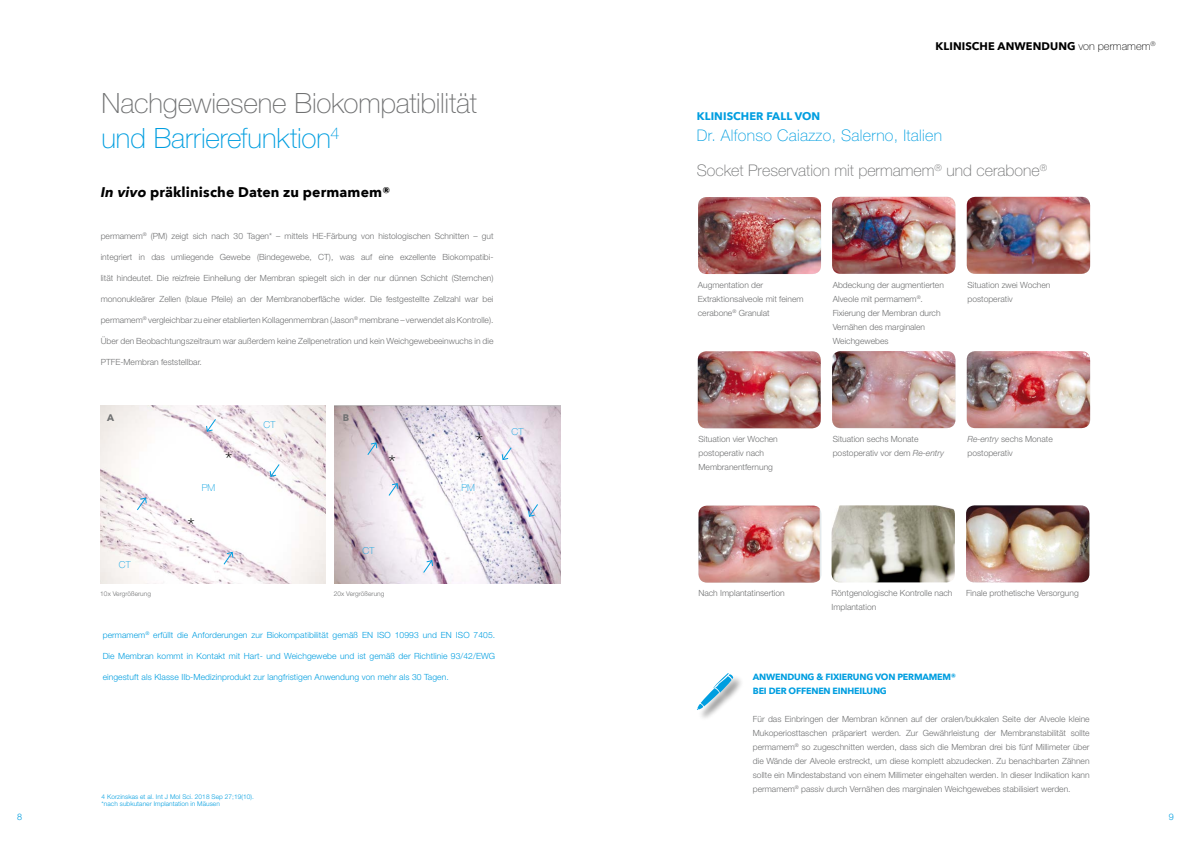
<style>
.page{position:relative;width:1191px;height:842px;background:#fff}
.page>*{position:absolute;margin:0;border:0;box-sizing:border-box;transform-origin:0 0}
.t1{font:100 28px/35px "Helvetica Neue LT Pro";letter-spacing:-.005em;color:#707172}
.t2{font:100 20.9px "Helvetica Neue LT Pro";color:#000}
.t3{font:100 16px/35px "Helvetica Neue LT Pro";color:#707172}
.t4{font:700 14px "Avenir Next";letter-spacing:.01em;color:#000}
.t5{font:700 11px "Avenir Next";letter-spacing:.01em;color:#000}
.t6{font:700 11px "Avenir Next";letter-spacing:.01em;color:#009ee0}
.t7{font:100 9.6px "Helvetica Neue LT Pro";letter-spacing:.01em;color:#009ee0}
.t8{font:700 9.6px "Avenir Next";color:#707172}
.t9{font:700 9px/14px "Avenir Next";letter-spacing:-.02em;color:#009ee0}
.t10{font:300 9px "Helvetica Neue LT Pro";color:#009ee0}
.t11{font:300 8.5px/14px "Helvetica Neue LT Pro";color:#707172}
.t12{font:300 8.5px "Helvetica Neue LT Pro";letter-spacing:.01em;color:#009ee0}
.t13{font:300 6.5px/7px "Helvetica Neue LT Pro";letter-spacing:.01em;color:#009ee0}
.t14{font:300 6.5px "Helvetica Neue LT Pro";letter-spacing:.01em;color:#707172}
.s1{color:#009ee0}
.s2{font-style:italic}
.s3{font-family:"Helvetica Neue LT Pro";font-weight:100}
</style>
<div class="page">
<img style="left:100px;top:405px;width:225px;height:178px">
<img style="left:335px;top:405px;width:225px;height:178px">
<svg style="left:136px;top:497px;width:11px;height:14px"></svg>
<svg style="left:206px;top:418px;width:11px;height:14px"></svg>
<svg style="left:269px;top:463px;width:11px;height:14px"></svg>
<svg style="left:501px;top:446px;width:11px;height:15px"></svg>
<svg style="left:528px;top:503px;width:11px;height:14px"></svg>
<svg style="left:366px;top:442px;width:12px;height:14px"></svg>
<svg style="left:388px;top:482px;width:11px;height:15px"></svg>
<svg style="left:422px;top:559px;width:11px;height:15px"></svg>
<svg style="left:223px;top:551px;width:11px;height:14px"></svg>
<img style="left:698px;top:197px;width:123px;height:77px">
<img style="left:698px;top:351px;width:122px;height:77px">
<img style="left:698px;top:506px;width:121px;height:77px">
<img style="left:832px;top:197px;width:123px;height:77px">
<img style="left:832px;top:351px;width:123px;height:77px">
<img style="left:966px;top:505px;width:123px;height:77px">
<img style="left:966px;top:197px;width:124px;height:77px">
<img style="left:966px;top:351px;width:124px;height:77px">
<img style="left:831px;top:505px;width:124px;height:77px">
<div style="left:698px;top:674px;width:46px;height:47px;background:#000;opacity:.4"></div>
<svg style="left:697px;top:673px;width:36px;height:37px"></svg>
<h1 class="t1" style="left:101px;top:85px;width:377px">Nachgewiesene Biokompatibilität <span class="s1">und Barrierefunktion</span><sup>4</sup></h1>
<h3 class="t4" style="left:101px;top:180px;width:291px"><span class="s2">In vivo</span> präklinische Daten zu permamem®</h3>
<p class="t11" style="left:101px;top:229px;width:394px">permamem<sup>®</sup> (PM) zeigt sich nach 30 Tagen* – mittels HE-Färbung von histologischen Schnitten – gut</p>
<p class="t11" style="left:101px;top:250px;width:394px">integriert in das umliegende Gewebe (Bindegewebe, CT), was auf eine exzellente Biokompatibi-</p>
<p class="t11" style="left:101px;top:271px;width:394px">lität hindeutet. Die reizfreie Einheilung der Membran spiegelt sich in der nur dünnen Schicht (Sternchen)</p>
<p class="t11" style="left:101px;top:292px;width:394px">mononukleärer Zellen (blaue Pfeile) an der Membranoberfläche wider. Die festgestellte Zellzahl war bei</p>
<p class="t11" style="left:101px;top:313px;width:394px">permamem<sup>®</sup> vergleichbar zu einer etablierten Kollagenmembran (Jason<sup>®</sup> membrane – verwendet als Kontrolle).</p>
<p class="t11" style="left:101px;top:334px;width:394px">Über den Beobachtungszeitraum war außerdem keine Zellpenetration und kein Weichgewebeeinwuchs in die</p>
<p class="t11" style="left:101px;top:355px;width:103px">PTFE-Membran feststellbar.</p>
<p class="t8" style="left:107px;top:409px;width:8px">A</p>
<p class="t8" style="left:343px;top:409px;width:8px">B</p>
<p class="t7" style="left:263px;top:419px;width:13px">CT</p>
<p class="t7" style="left:119px;top:559px;width:13px">CT</p>
<p class="t7" style="left:202px;top:482px;width:15px">PM</p>
<h2 class="t2" style="left:187px;top:513px;width:9px">*</h2>
<h2 class="t2" style="left:225px;top:448px;width:9px">*</h2>
<h2 class="t2" style="left:388px;top:450px;width:9px">*</h2>
<p class="t7" style="left:362px;top:545px;width:13px">CT</p>
<p class="t14" style="left:100px;top:590px;width:52px">10x Vergrößerung</p>
<p class="t14" style="left:334px;top:590px;width:52px">20x Vergrößerung</p>
<h2 class="t2" style="left:475px;top:429px;width:9px">*</h2>
<p class="t7" style="left:461px;top:482px;width:15px">PM</p>
<p class="t12" style="left:103px;top:630px;width:394px">permamem<sup>®</sup> erfüllt die Anforderungen zur Biokompatibilität gemäß EN ISO 10993 und EN ISO 7405.</p>
<p class="t12" style="left:103px;top:651px;width:394px">Die Membran kommt in Kontakt mit Hart- und Weichgewebe und ist gemäß der Richtlinie 93/42/EWG</p>
<p class="t12" style="left:103px;top:672px;width:347px">eingestuft als Klasse IIb-Medizinprodukt zur langfristigen Anwendung von mehr als 30 Tagen.</p>
<p class="t7" style="left:511px;top:426px;width:13px">CT</p>
<p class="t13" style="left:102px;top:793px;width:154px">4 Korzinskas et al. Int J Mol Sci. 2018 Sep 27;19(10). *nach subkutaner Implantation in Mäusen</p>
<p class="t5" style="left:935px;top:37px;width:222px">KLINISCHE ANWENDUNG <span class="s3">von permamem</span><sup>®</sup></p>
<p class="t6" style="left:697px;top:107px;width:125px">KLINISCHER FALL VON</p>
<h3 class="t3" style="left:697px;top:118px;width:352px"><span class="s1">Dr. Alfonso Caiazzo, Salerno, Italien<br></span>Socket Preservation mit permamem<sup>®</sup> und cerabone<sup>®</sup></h3>
<p class="t11" style="left:698px;top:278px;width:107px">Augmentation der<br>Extraktionsalveole mit feinem cerabone<sup>®</sup> Granulat</p>
<p class="t11" style="left:832px;top:278px;width:113px">Abdeckung der augmentierten<br>Alveole mit permamem<sup>®</sup>.<br>Fixierung der Membran durch<br>Vernähen des marginalen<br>Weichgewebes</p>
<p class="t11" style="left:967px;top:278px;width:84px">Situation zwei Wochen postoperativ</p>
<p class="t11" style="left:698px;top:432px;width:81px">Situation vier Wochen postoperativ nach<br>Membranentfernung</p>
<p class="t11" style="left:832px;top:432px;width:113px">Situation sechs Monate postoperativ vor dem <span class="s2">Re-entry</span></p>
<p class="t11" style="left:967px;top:432px;width:87px"><span class="s2">Re-entry</span> sechs Monate postoperativ</p>
<p class="t11" style="left:698px;top:586px;width:88px">Nach Implantatinsertion</p>
<p class="t11" style="left:831px;top:586px;width:122px">Röntgenologische Kontrolle nach<br>Implantation</p>
<p class="t11" style="left:966px;top:586px;width:114px">Finale prothetische Versorgung</p>
<p class="t9" style="left:753px;top:670px;width:205px">ANWENDUNG &amp; FIXIERUNG VON PERMAMEM®<br>BEI DER OFFENEN EINHEILUNG</p>
<p class="t11" style="left:753px;top:712px;width:338px;text-align:justify">Für das Einbringen der Membran können auf der oralen/bukkalen Seite der Alveole kleine Mukoperiosttaschen präpariert werden. Zur Gewährleistung der Membranstabilität sollte permamem<sup>®</sup> so zugeschnitten werden, dass sich die Membran drei bis fünf Millimeter über die Wände der Alveole erstreckt, um diese komplett abzudecken. Zu benachbarten Zähnen sollte ein Mindestabstand von einem Millimeter eingehalten werden. In dieser Indikation kann permamem<sup>®</sup> passiv durch Vernähen des marginalen Weichgewebes stabilisiert werden.</p>
<p class="t10" style="left:17px;top:811px;width:7px">8</p>
<p class="t10" style="left:1169px;top:811px;width:7px">9</p>
</div>
